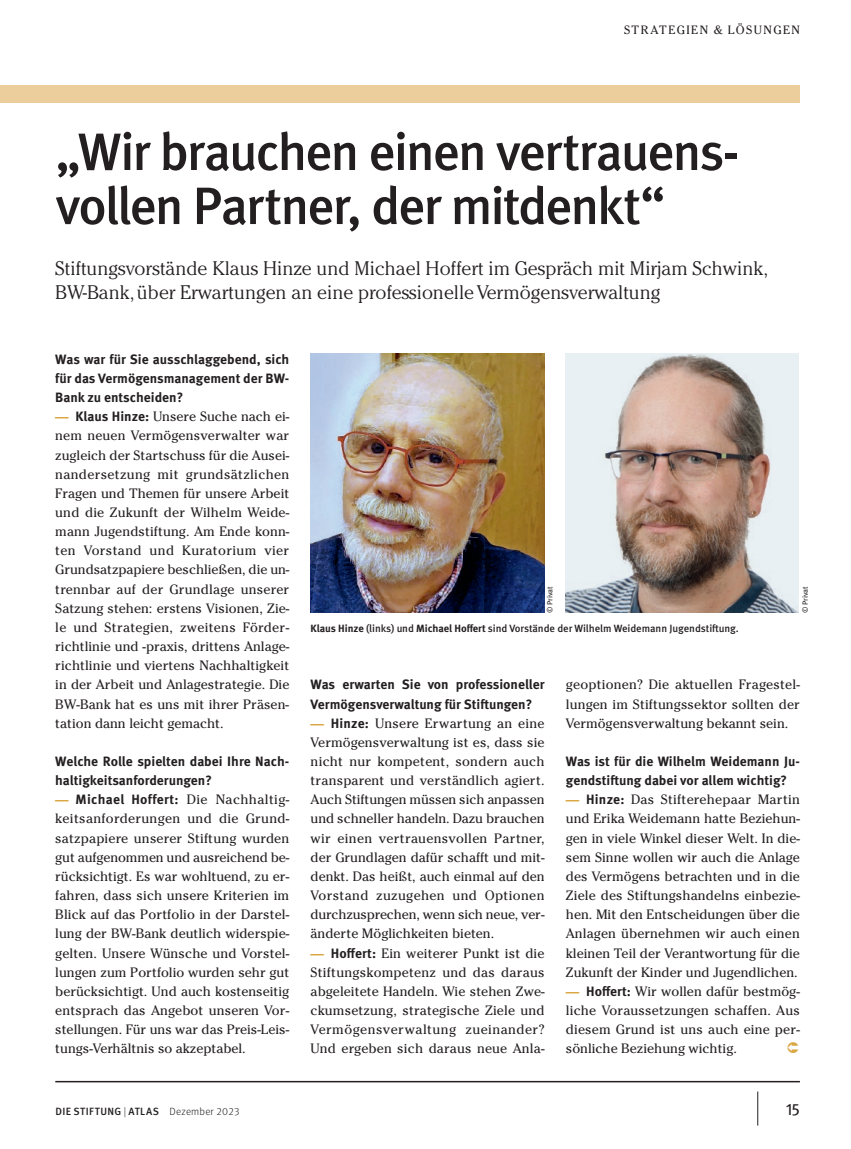
<style>
.page{position:relative;width:851px;height:1149px;background:#fff}
.page>*{position:absolute;margin:0;border:0;box-sizing:border-box;transform-origin:0 0}
.t1{font:500 52.5px/54px "Meta OT";letter-spacing:-.045em;color:#231f20}
.t2{font:300 19.5px/24px "Cheltenham Std";color:#231f20}
.t3{font:16.5px "Meta OT";color:#231f20}
.t4{font:13.5px/19.2px "Cheltenham Std";color:#231f20;text-align:justify}
.t5{font:700 13.5px/19.2px "Meta OT";color:#231f20}
.t6{font:700 13.5px "Meta OT";letter-spacing:.025em;color:#231f20}
.t7{font:12px "Cheltenham Std";letter-spacing:.11em;color:#231f20}
.t8{font:500 10.5px "Meta OT";letter-spacing:-.005em;color:#231f20}
.t9{font:500 10.5px "Meta OT";letter-spacing:.045em;color:#231f20}
.t10{font:7.5px "Meta OT";letter-spacing:-.005em;color:#231f20}
.s1{font-weight:700;color:#daa745}
.s2{font-family:"Meta OT";font-weight:700}
.s3{font-family:"Cheltenham Std";color:#daa745}
.s4{font-family:"Cheltenham Std";font-weight:400}
.s5{font-weight:700}
.s6{font-weight:300}
</style>
<div class="page">
<div style="left:0;top:85px;width:799px;height:17px;background:#ebce9b"></div>
<img style="left:310px;top:353px;width:234px;height:259px">
<img style="left:566px;top:353px;width:232px;height:259px">
<hr style="left:55px;top:1080px;width:744px;height:1px;background:#231f20">
<hr style="left:757px;top:1091px;width:1px;height:34px;background:#231f20">
<p class="t7" style="left:624px;top:23px;width:17px">Strategie</p>
<p class="t7" style="left:699px;top:23px;width:102px">n &amp; Lösungen</p>
<h1 class="t1" style="left:55px;top:125px;width:686px">„Wir brauchen einen vertrauens&shy;vollen Partner, der mitdenkt“</h1>
<h2 class="t2" style="left:55px;top:256px;width:714px">Stiftungsvorstände Klaus Hinze und Michael Hoffert im Gespräch mit Mirjam Schwink,<br>BW-Bank, über Erwartungen an eine professionelle Vermögensverwaltung</h2>
<p class="t5" style="left:55px;top:349px;width:235px;text-align:justify">Was war für Sie ausschlaggebend, sich für das Vermögensmanagement der BW-Bank zu entscheiden?</p>
<p class="t4" style="left:55px;top:407px;width:235px"><span class="s1">—</span> <span class="s2">Klaus Hinze:</span> Unsere Suche nach ei&shy;nem neuen Vermögensverwalter war zugleich der Startschuss für die Ausei&shy;nandersetzung mit grundsätzlichen Fragen und Themen für unsere Arbeit und die Zukunft der Wilhelm Weide&shy;mann Jugendstiftung. Am Ende konn&shy;ten Vorstand und Kuratorium vier Grundsatzpapiere beschließen, die un&shy;trennbar auf der Grundlage unserer Satzung stehen: erstens Visionen, Zie&shy;le und Strategien, zweitens Förder&shy;richtlinie und -praxis, drittens Anlage&shy;richtlinie und viertens Nachhaltigkeit in der Arbeit und Anlagestrategie. Die BW-Bank hat es uns mit ihrer Präsen&shy;tation dann leicht gemacht.</p>
<p class="t5" style="left:55px;top:751px;width:235px">Welche Rolle spielten dabei Ihre Nach&shy;haltigkeitsanforderungen?</p>
<p class="t6" style="left:55px;top:790px;width:235px"><span class="s3">—</span> Michael Hoffert: <span class="s4">Die Nachhaltig-</span></p>
<p class="t4" style="left:55px;top:809px;width:235px">keitsanforderungen und die Grund&shy;satzpapiere unserer Stiftung wurden gut aufgenommen und ausreichend be&shy;rücksichtigt. Es war wohltuend, zu er&shy;fahren, dass sich unsere Kriterien im Blick auf das Portfolio in der Darstel&shy;lung der BW-Bank deutlich widerspie&shy;gelten. Unsere Wünsche und Vorstel&shy;lungen zum Portfolio wurden sehr gut berücksichtigt. Und auch kostenseitig entsprach das Angebot unseren Vor&shy;stellungen. Für uns war das Preis-Leis&shy;tungs-Verhältnis so akzeptabel.</p>
<p class="t10" style="left:545px;top:612px;width:28px;rotate:-90deg">© Privat</p>
<p class="t10" style="left:800px;top:612px;width:28px;rotate:-90deg">© Privat</p>
<p class="t8" style="left:310px;top:621px;width:430px"><span class="s5">Klaus Hinze</span> (links) und <span class="s5">Michael Hoffert</span> sind Vorstände der Wilhelm Weidemann Jugendstiftung.</p>
<p class="t5" style="left:310px;top:675px;width:235px">Was erwarten Sie von professioneller<br>Vermögensverwaltung für Stiftungen?</p>
<p class="t4" style="left:310px;top:713px;width:235px"><span class="s1">—</span> <span class="s2">Hinze:</span> Unsere Erwartung an eine Vermögensverwaltung ist es, dass sie nicht nur kompetent, sondern auch transparent und verständlich agiert.<br>Auch Stiftungen müssen sich anpassen und schneller handeln. Dazu brauchen wir einen vertrauensvollen Partner, der Grundlagen dafür schafft und mit&shy;denkt. Das heißt, auch einmal auf den Vorstand zuzugehen und Optionen durchzusprechen, wenn sich neue, ver&shy;änderte Möglichkeiten bieten.</p>
<p class="t4" style="left:310px;top:942px;width:235px"><span class="s1">—</span> <span class="s2">Hoffert:</span> Ein weiterer Punkt ist die Stiftungskompetenz und das daraus abgeleitete Handeln. Wie stehen Zwe&shy;ckumsetzung, strategische Ziele und Vermögensverwaltung zueinander?<br>Und ergeben sich daraus neue Anla-</p>
<p class="t4" style="left:566px;top:675px;width:235px">geoptionen? Die aktuellen Fragestel&shy;lungen im Stiftungssektor sollten der Vermögensverwaltung bekannt sein.</p>
<p class="t5" style="left:566px;top:751px;width:235px">Was ist für die Wilhelm Weidemann Ju&shy;gendstiftung dabei vor allem wichtig?</p>
<p class="t4" style="left:566px;top:789px;width:235px"><span class="s1">—</span> <span class="s2">Hinze:</span> Das Stifterehepaar Martin und Erika Weidemann hatte Beziehun&shy;gen in viele Winkel dieser Welt. In die&shy;sem Sinne wollen wir auch die Anlage des Vermögens betrachten und in die Ziele des Stiftungshandelns einbezie&shy;hen. Mit den Entscheidungen über die Anlagen übernehmen wir auch einen kleinen Teil der Verantwortung für die Zukunft der Kinder und Jugendlichen.</p>
<p class="t4" style="left:566px;top:981px;width:235px"><span class="s1">—</span> <span class="s2">Hoffert:</span> Wir wollen dafür bestmög&shy;liche Voraussetzungen schaffen. Aus diesem Grund ist uns auch eine per&shy;sönliche Beziehung wichtig.</p>
<p class="t9" style="left:55px;top:1104px;width:186px">DIE STIFTUNG <span class="s6">|</span> ATLAS <span class="s6">Dezember 2023</span></p>
<p class="t3" style="left:785px;top:1098px;width:16px">15</p>
</div>
